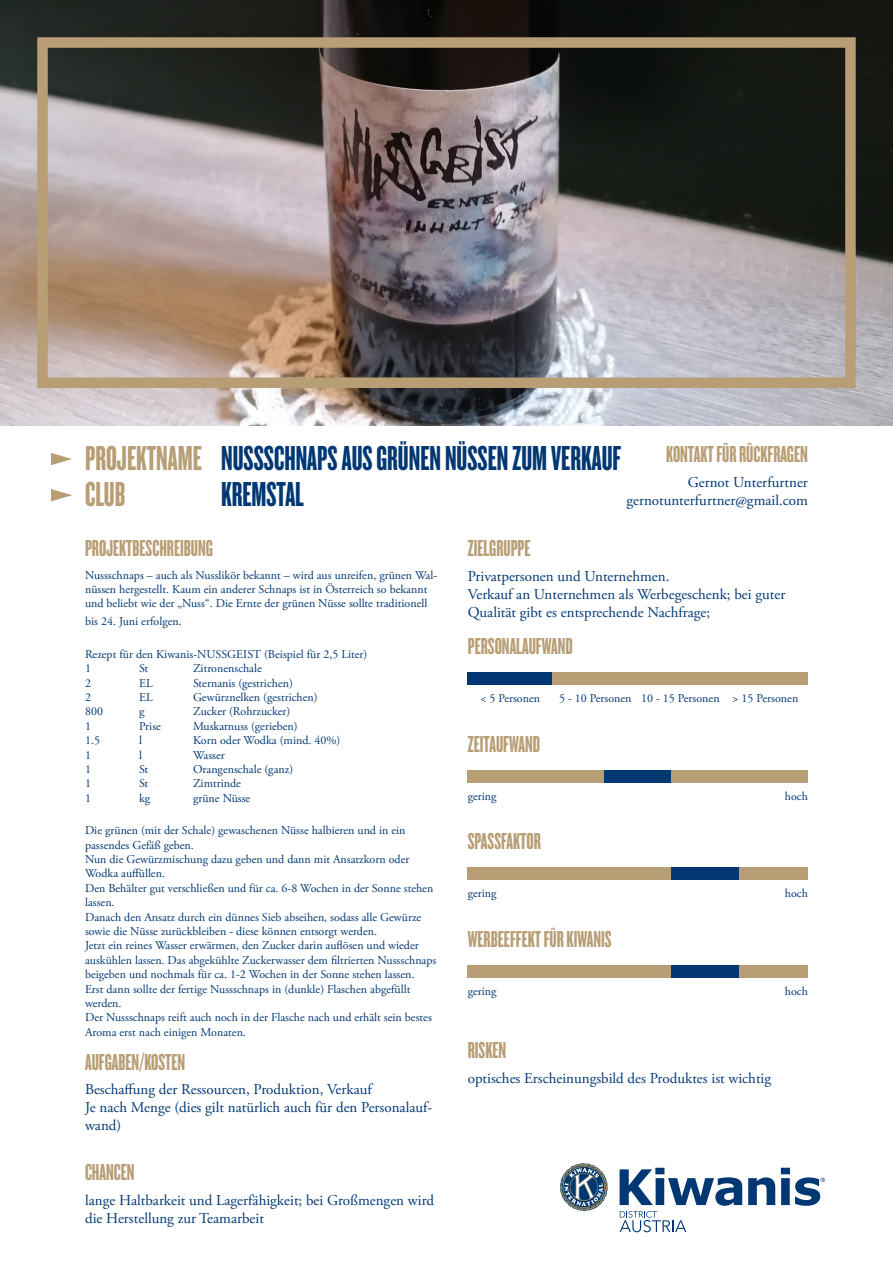
<style>
.page{position:relative;width:893px;height:1263px;background:#fff}
.page>*{position:absolute;margin:0;border:0;box-sizing:border-box;transform-origin:0 0}
.t1{font:36px/35.2px "Knockout HTF67 Full Bantamwt";color:#013874}
.t2{font:24px "Knockout HTF67 Full Bantamwt";color:#b89e75}
.t3{font:15px/18px "Adobe Garamond Pro";color:#013874}
.t4{font:12px/14.4px "Adobe Garamond Pro";color:#013874}
.s1{color:#b89e75}
</style>
<div class="page">
<img style="left:0;top:0;width:893px;height:425px">
<svg style="left:51px;top:489px;width:21px;height:12px"></svg>
<svg style="left:51px;top:453px;width:21px;height:12px"></svg>
<svg style="left:620px;top:1168px;width:122px;height:64px"></svg>
<svg style="left:748px;top:1177px;width:27px;height:28px"></svg>
<svg style="left:781px;top:1168px;width:44px;height:38px"></svg>
<svg style="left:560px;top:1163px;width:48px;height:48px"></svg>
<div style="left:37px;top:37px;width:819px;height:351px;border:10px solid #b89e75"></div>
<div style="left:468px;top:672px;width:85px;height:13px;background:#013874"></div>
<div style="left:638px;top:672px;width:85px;height:13px;background:#b89e75"></div>
<div style="left:553px;top:672px;width:85px;height:13px;background:#b89e75"></div>
<div style="left:723px;top:672px;width:85px;height:13px;background:#b89e75"></div>
<div style="left:468px;top:770px;width:68px;height:12px;background:#b89e75"></div>
<div style="left:604px;top:770px;width:68px;height:12px;background:#013874"></div>
<div style="left:672px;top:770px;width:68px;height:12px;background:#b89e75"></div>
<div style="left:740px;top:770px;width:68px;height:12px;background:#b89e75"></div>
<div style="left:468px;top:867px;width:68px;height:13px;background:#b89e75"></div>
<div style="left:536px;top:867px;width:68px;height:13px;background:#b89e75"></div>
<div style="left:604px;top:867px;width:68px;height:13px;background:#b89e75"></div>
<div style="left:672px;top:867px;width:68px;height:13px;background:#013874"></div>
<div style="left:740px;top:867px;width:68px;height:13px;background:#b89e75"></div>
<div style="left:468px;top:965px;width:68px;height:13px;background:#b89e75"></div>
<div style="left:536px;top:965px;width:68px;height:13px;background:#b89e75"></div>
<div style="left:604px;top:965px;width:68px;height:13px;background:#b89e75"></div>
<div style="left:672px;top:965px;width:68px;height:13px;background:#013874"></div>
<div style="left:740px;top:965px;width:68px;height:13px;background:#b89e75"></div>
<div style="left:536px;top:770px;width:68px;height:12px;background:#b89e75"></div>
<h1 class="t1" style="left:85px;top:441px;width:538px"><span class="s1">PROJEKTNAME</span> NUSSSCHNAPS AUS GRÜNEN NÜSSEN ZUM VERKAUF<br><span class="s1">CLUB</span></h1>
<h2 class="t2" style="left:666px;top:442px;width:143px">KONTAKT FÜR RÜCKFRAGEN</h2>
<p class="t3" style="left:626px;top:473px;width:183px;text-align:right">Gernot Unterfurtner gernotunterfurtner@gmail.com</p>
<h1 class="t1" style="left:221px;top:476px;width:84px">KREMSTAL</h1>
<h2 class="t2" style="left:85px;top:536px;width:129px">PROJEKTBESCHREIBUNG</h2>
<p class="t4" style="left:85px;top:568px;width:354px">Nussschnaps – auch als Nusslikör bekannt – wird aus unreifen, grünen Wal&shy;nüssen hergestellt. Kaum ein anderer Schnaps ist in Österreich so bekannt und beliebt wie der „Nuss“. Die Ernte der grünen Nüsse sollte traditionell</p>
<p class="t4" style="left:85px;top:615px;width:98px">bis 24. Juni erfolgen.</p>
<p class="t4" style="left:85px;top:647px;width:284px">Rezept für den Kiwanis-NUSSGEIST (Beispiel für 2,5 Liter)<br>1</p>
<p class="t4" style="left:139px;top:661px;width:11px">St</p>
<p class="t4" style="left:193px;top:661px;width:70px">Zitronenschale</p>
<p class="t4" style="left:85px;top:676px;width:7px">2</p>
<p class="t4" style="left:139px;top:676px;width:15px">EL</p>
<p class="t4" style="left:193px;top:676px;width:101px">Sternanis (gestrichen)</p>
<p class="t4" style="left:85px;top:690px;width:7px">2</p>
<p class="t4" style="left:139px;top:690px;width:15px">EL</p>
<p class="t4" style="left:193px;top:690px;width:126px">Gewürznelken (gestrichen)</p>
<p class="t4" style="left:85px;top:705px;width:19px">800</p>
<p class="t4" style="left:139px;top:705px;width:7px">g</p>
<p class="t4" style="left:193px;top:705px;width:99px">Zucker (Rohrzucker)</p>
<p class="t4" style="left:85px;top:719px;width:7px">1</p>
<p class="t4" style="left:139px;top:719px;width:23px">Prise</p>
<p class="t4" style="left:193px;top:719px;width:106px">Muskatnuss (gerieben)</p>
<p class="t4" style="left:85px;top:733px;width:16px">1.5</p>
<p class="t4" style="left:139px;top:733px;width:4px">l</p>
<p class="t4" style="left:193px;top:733px;width:149px">Korn oder Wodka (mind. 40%)</p>
<p class="t4" style="left:85px;top:748px;width:7px">1</p>
<p class="t4" style="left:139px;top:748px;width:4px">l</p>
<p class="t4" style="left:193px;top:748px;width:33px">Wasser</p>
<p class="t4" style="left:85px;top:762px;width:7px">1</p>
<p class="t4" style="left:139px;top:762px;width:11px">St</p>
<p class="t4" style="left:193px;top:762px;width:102px">Orangenschale (ganz)</p>
<p class="t4" style="left:85px;top:777px;width:7px">1</p>
<p class="t4" style="left:139px;top:777px;width:11px">St</p>
<p class="t4" style="left:193px;top:777px;width:49px">Zimtrinde</p>
<p class="t4" style="left:85px;top:791px;width:7px">1</p>
<p class="t4" style="left:139px;top:791px;width:13px">kg</p>
<p class="t4" style="left:193px;top:791px;width:59px">grüne Nüsse</p>
<p class="t4" style="left:85px;top:823px;width:353px">Die grünen (mit der Schale) gewaschenen Nüsse halbieren und in ein passendes Gefäß geben.<br>Nun die Gewürzmischung dazu geben und dann mit Ansatzkorn oder Wodka auffüllen.<br>Den Behälter gut verschließen und für ca. 6-8 Wochen in der Sonne stehen lassen.<br>Danach den Ansatz durch ein dünnes Sieb abseihen, sodass alle Gewürze sowie die Nüsse zurückbleiben - diese können entsorgt werden.<br>Jetzt ein reines Wasser erwärmen, den Zucker darin auflösen und wieder auskühlen lassen. Das abgekühlte Zuckerwasser dem filtrierten Nussschnaps beigeben und nochmals für ca. 1-2 Wochen in der Sonne stehen lassen.<br>Erst dann sollte der fertige Nussschnaps in (dunkle) Flaschen abgefüllt werden.<br>Der Nussschnaps reift auch noch in der Flasche nach und erhält sein bestes Aroma erst nach einigen Monaten.</p>
<h2 class="t2" style="left:85px;top:1049px;width:102px">AUFGABEN/KOSTEN</h2>
<p class="t3" style="left:85px;top:1081px;width:349px">Beschaffung der Ressourcen, Produktion, Verkauf<br>Je nach Menge (dies gilt natürlich auch für den Personalauf&shy;wand)</p>
<h2 class="t2" style="left:85px;top:1160px;width:51px">CHANCEN</h2>
<p class="t3" style="left:85px;top:1191px;width:351px">lange Haltbarkeit und Lagerfähigkeit; bei Großmengen wird die Herstellung zur Teamarbeit</p>
<h2 class="t2" style="left:468px;top:536px;width:64px">ZIELGRUPPE</h2>
<p class="t3" style="left:468px;top:567px;width:319px">Privatpersonen und Unternehmen.<br>Verkauf an Unternehmen als Werbegeschenk; bei guter<br>Qualität gibt es entsprechende Nachfrage;</p>
<h2 class="t2" style="left:468px;top:634px;width:107px">PERSONALAUFWAND</h2>
<p class="t4" style="left:480px;top:691px;width:61px">&lt; 5 Personen</p>
<p class="t4" style="left:559px;top:691px;width:241px">5 - 10 Personen 10 - 15 Personen &gt; 15 Personen</p>
<h2 class="t2" style="left:468px;top:732px;width:74px">ZEITAUFWAND</h2>
<p class="t4" style="left:468px;top:789px;width:30px">gering</p>
<p class="t4" style="left:785px;top:789px;width:24px">hoch</p>
<h2 class="t2" style="left:468px;top:829px;width:75px">SPASSFAKTOR</h2>
<p class="t4" style="left:468px;top:887px;width:30px">gering</p>
<p class="t4" style="left:785px;top:887px;width:24px">hoch</p>
<h2 class="t2" style="left:468px;top:927px;width:145px">WERBEEFFEKT FÜR KIWANIS</h2>
<p class="t4" style="left:468px;top:985px;width:30px">gering</p>
<p class="t4" style="left:785px;top:985px;width:24px">hoch</p>
<h2 class="t2" style="left:468px;top:1038px;width:40px">RISKEN</h2>
<p class="t3" style="left:468px;top:1069px;width:305px">optisches Erscheinungsbild des Produktes ist wichtig</p>
</div>
